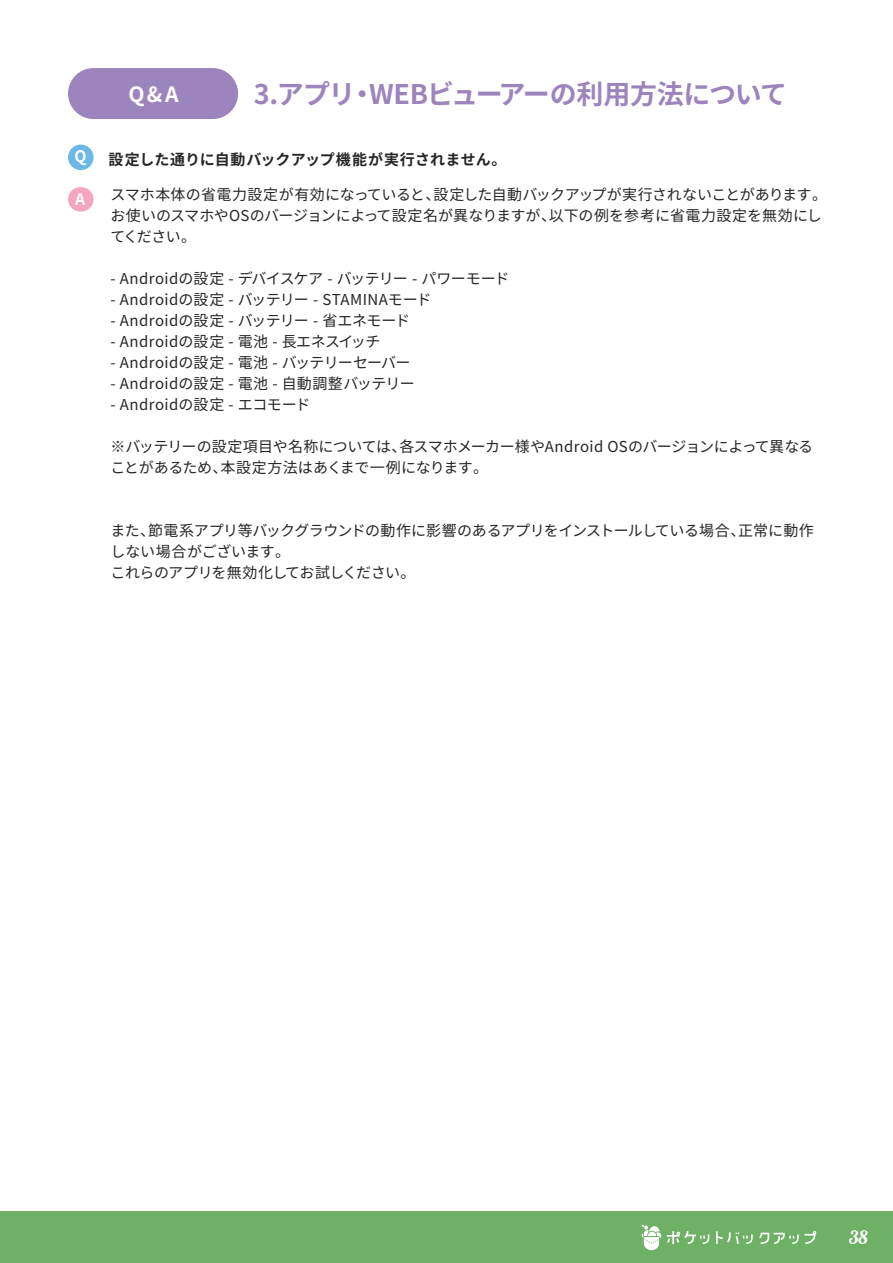
<style>
.page{position:relative;width:893px;height:1263px;background:#fff}
.page>*{position:absolute;margin:0;border:0;box-sizing:border-box;transform-origin:0 0}
.t1{font:700 27px "Noto Sans CJ Kjp";letter-spacing:-.03em;color:#9c85bd}
.t2{font:700 21px "Noto Sans CJ Kjp";color:#fff}
.t3{font:18px "Lobster";color:#fff}
.t4{font:700 15.75px "Noto Sans CJ Kjp";color:#fff}
.t5{font:15px/21px "Noto Sans CJ Kjp";letter-spacing:-.005em;color:#282526}
.t6{font:15px/21px "Noto Sans CJ Kjp";letter-spacing:-.025em;color:#282526}
.t7{font:15px "Noto Sans CJ Kjp";letter-spacing:.02em;color:#282526}
.t8{font:700 15px "Noto Sans CJ Kjp";letter-spacing:.01em;color:#282526}
.t9{font:15px "Noto Sans CJ Kjp";letter-spacing:.025em;color:#282526}
.t10{font:15px "Noto Sans CJ Kjp";letter-spacing:.015em;color:#282526}
</style>
<div class="page">
<div style="left:0;top:1212px;width:893px;height:51px;background:#6eb065"></div>
<svg style="left:641px;top:1225px;width:20px;height:25px"></svg>
<svg style="left:667px;top:1231px;width:42px;height:13px"></svg>
<svg style="left:716px;top:1231px;width:37px;height:13px"></svg>
<svg style="left:759px;top:1231px;width:57px;height:13px"></svg>
<div style="left:68px;top:145px;width:26px;height:25px;background:#6cb8e6;border-radius:50%"></div>
<div style="left:68px;top:187px;width:26px;height:25px;background:#f5a5c2;border-radius:50%"></div>
<div style="left:68px;top:68px;width:170px;height:51px;background:#9c85bd;border-radius:26px"></div>
<p class="t4" style="left:74px;top:147px;width:14px">Q</p>
<p class="t4" style="left:75px;top:190px;width:12px">A</p>
<h2 class="t2" style="left:128px;top:83px;width:52px">Q&amp;A</h2>
<h1 class="t1" style="left:254px;top:79px;width:535px">3.アプリ・WEBビューアーの利用方法について</h1>
<p class="t8" style="left:109px;top:151px;width:399px">設定した通りに自動バックアップ機能が実行されません。</p>
<p class="t5" style="left:111px;top:185px;width:718px">スマホ本体の省電力設定が有効になっていると、設定した自動バックアップが実行されないことがあります。お使いのスマホやOSのバージョンによって設定名が異なりますが、以下の例を参考に省電力設定を無効にしてください。</p>
<p class="t5" style="left:111px;top:269px;width:400px">- Androidの設定 - デバイスケア - バッテリー - パワーモード</p>
<p class="t7" style="left:111px;top:291px;width:322px">- Androidの設定 - バッテリー - STAMINAモード</p>
<p class="t5" style="left:111px;top:311px;width:301px">- Androidの設定 - バッテリー - 省エネモード</p>
<p class="t10" style="left:111px;top:333px;width:271px">- Androidの設定 - 電池 - 長エネスイッチ</p>
<p class="t5" style="left:111px;top:353px;width:301px">- Androidの設定 - 電池 - バッテリーセーバー</p>
<p class="t9" style="left:111px;top:375px;width:306px">- Androidの設定 - 電池 - 自動調整バッテリー</p>
<p class="t7" style="left:111px;top:396px;width:201px">- Androidの設定 - エコモード</p>
<p class="t5" style="left:111px;top:437px;width:704px">※バッテリーの設定項目や名称については、各スマホメーカー様やAndroid OSのバージョンによって異なることがあるため、本設定方法はあくまで一例になります。</p>
<p class="t6" style="left:111px;top:521px;width:705px">また、節電系アプリ等バックグラウンドの動作に影響のあるアプリをインストールしている場合、正常に動作しない場合がございます。<br>これらのアプリを無効化してお試しください。</p>
<p class="t3" style="left:849px;top:1226px;width:20px">38</p>
</div>
